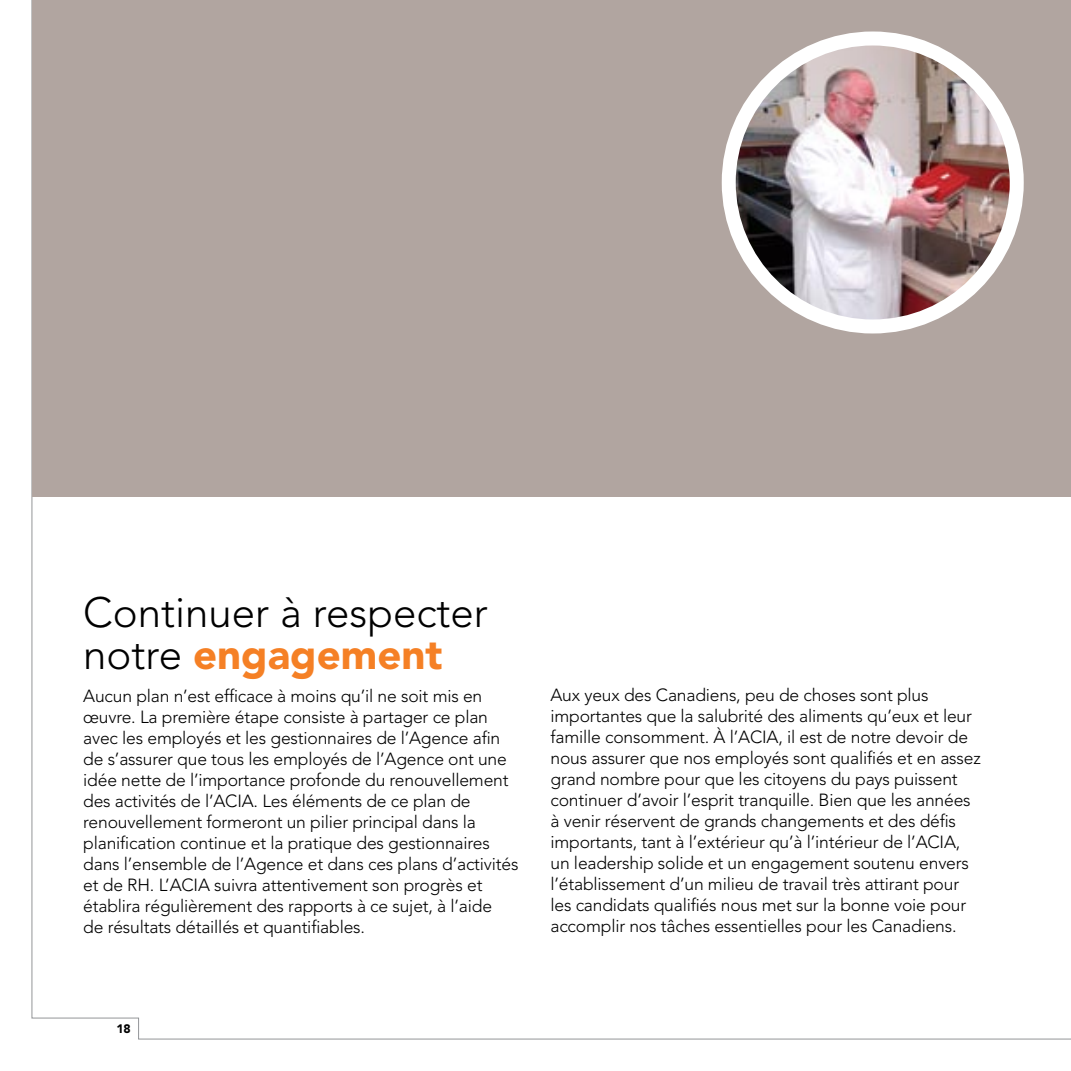
<style>
.page{position:relative;width:1071px;height:1071px;background:#fff}
.page>*{position:absolute;margin:0;border:0;box-sizing:border-box;transform-origin:0 0}
.t1{font:300 42px/42px "Avenir";color:#000}
.t2{font:300 17.5px/21px "Avenir";letter-spacing:-.01em;color:#000}
.t3{font:900 12.25px "Avenir";color:#000}
.s1{font-weight:900;color:#f58025}
</style>
<div class="page">
<div style="left:32px;top:0;width:1039px;height:497px;background:#b1a5a0"></div>
<img style="left:729px;top:38px;width:288px;height:289px;border-radius:144px">
<div style="left:722px;top:32px;width:302px;height:301px;border:14px solid #fff;border-radius:50%"></div>
<h1 class="t1" style="left:83px;top:592px;width:406px">Continuer à respecter notre <span class="s1">engagement</span></h1>
<p class="t2" style="left:83px;top:685px;width:437px">Aucun plan n’est efficace à moins qu’il ne soit mis en œuvre. La première étape consiste à partager ce plan avec les employés et les gestionnaires de l’Agence afin de s’assurer que tous les employés de l’Agence ont une idée nette de l’importance profonde du renouvellement des activités de l’ACIA. Les éléments de ce plan de renouvellement formeront un pilier principal dans la planification continue et la pratique des gestionnaires dans l’ensemble de l’Agence et dans ces plans d’activités et de RH. L’ACIA suivra attentivement son progrès et établira régulièrement des rapports à ce sujet, à l’aide<br>de résultats détaillés et quantifiables.</p>
<p class="t2" style="left:550px;top:685px;width:432px">Aux yeux des Canadiens, peu de choses sont plus importantes que la salubrité des aliments qu’eux et leur famille consomment. À l’ACIA, il est de notre devoir de nous assurer que nos employés sont qualifiés et en assez grand nombre pour que les citoyens du pays puissent continuer d’avoir l’esprit tranquille. Bien que les années à venir réservent de grands changements et des défis importants, tant à l’extérieur qu’à l’intérieur de l’ACIA, un leadership solide et un engagement soutenu envers l’établissement d’un milieu de travail très attirant pour les candidats qualifiés nous met sur la bonne voie pour accomplir nos tâches essentielles pour les Canadiens.</p>
<p class="t3" style="left:117px;top:1022px;width:16px">18</p>
</div>
